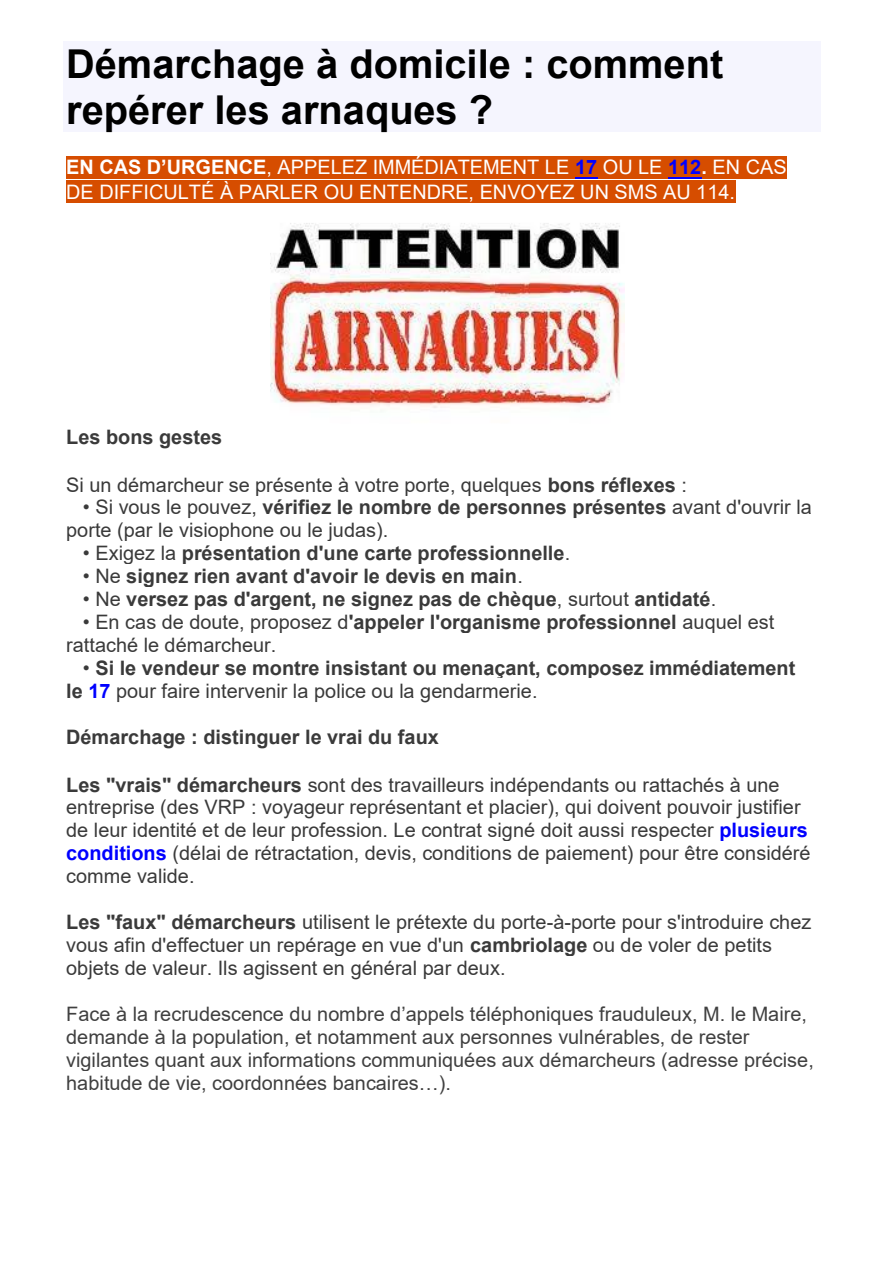
<style>
.page{position:relative;width:893px;height:1263px;background:#fff}
.page>*{position:absolute;margin:0;border:0;box-sizing:border-box;transform-origin:0 0}
.t1{font:700 39.75px/45.8px "Arial";color:#000}
.t2{font:19.95px/23px "Arial";color:#3a3a3a}
.t3{font:700 19.95px/23px "Arial";color:#3a3a3a}
.t4{font:19.95px/23px "Arial";color:#404040}
.t5{font:19.95px/24.8px "Arial";color:#fff}
.s1{font-weight:700}
.s2{font-weight:700;color:#00f}
.s3{font-weight:400}
.s4{color:#00f}
</style>
<div class="page">
<div style="left:64px;top:41px;width:757px;height:46px;background:#f5f5fe"></div>
<div style="left:64px;top:87px;width:757px;height:45px;background:#f5f5fe"></div>
<div style="left:66px;top:156px;width:721px;height:23px;background:#d64d00"></div>
<hr style="left:575px;top:177px;width:22px;height:2px;background:#00f">
<hr style="left:668px;top:177px;width:33px;height:2px;background:#00f">
<div style="left:66px;top:180px;width:669px;height:23px;background:#d64d00"></div>
<img style="left:271px;top:223px;width:353px;height:185px">
<h1 class="t1" style="left:66px;top:42px;width:659px">Démarchage à domicile : comment repérer les arnaques ?</h1>
<p class="t5" style="left:66px;top:155px;width:722px"><span class="s1">EN CAS D’URGENCE</span>, APPELEZ IMMÉDIATEMENT LE <span class="s2">17</span> OU LE <span class="s2">112</span><span class="s1">.</span> EN CAS<br>DE DIFFICULTÉ À PARLER OU ENTENDRE, ENVOYEZ UN SMS AU 114.</p>
<p class="t3" style="left:66px;top:425px;width:158px">Les bons gestes</p>
<p class="t2" style="left:66px;top:473px;width:622px">Si un démarcheur se présente à votre porte, quelques <span class="s1">bons réflexes</span> :</p>
<p class="t2" style="left:66px;top:496px;width:747px;text-indent:17px">• Si vous le pouvez, <span class="s1">vérifiez le nombre de personnes présentes</span> avant d'ouvrir la porte (par le visiophone ou le judas).</p>
<p class="t3" style="left:83px;top:542px;width:489px"><span class="s3">• Exigez la</span> présentation d'une carte professionnelle<span class="s3">.</span></p>
<p class="t3" style="left:83px;top:565px;width:441px"><span class="s3">• Ne</span> signez rien avant d'avoir le devis en main<span class="s3">.</span></p>
<p class="t3" style="left:83px;top:588px;width:635px"><span class="s3">• Ne</span> versez pas d'argent, ne signez pas de chèque<span class="s3">, surtout</span> antidaté<span class="s3">.</span></p>
<p class="t2" style="left:66px;top:610px;width:710px;text-indent:17px">• En cas de doute, proposez d<span class="s1">'appeler l'organisme professionnel</span> auquel est rattaché le démarcheur.</p>
<p class="t3" style="left:66px;top:656px;width:731px;text-indent:17px"><span class="s3">•</span> Si le vendeur se montre insistant ou menaçant, composez immédiatement le <span class="s4">17</span> <span class="s3">pour faire intervenir la police ou la gendarmerie.</span></p>
<p class="t3" style="left:66px;top:725px;width:374px">Démarchage : distinguer le vrai du faux</p>
<p class="t2" style="left:66px;top:773px;width:746px"><span class="s1">Les "vrais" démarcheurs</span> sont des travailleurs indépendants ou rattachés à une entreprise (des VRP : voyageur représentant et placier), qui doivent pouvoir justifier de leur identité et de leur profession. Le contrat signé doit aussi respecter <span class="s2">plusieurs conditions</span> (délai de rétractation, devis, conditions de paiement) pour être considéré comme valide.</p>
<p class="t2" style="left:66px;top:911px;width:747px"><span class="s1">Les "faux" démarcheurs</span> utilisent le prétexte du porte-à-porte pour s'introduire chez vous afin d'effectuer un repérage en vue d'un <span class="s1">cambriolage</span> ou de voler de petits objets de valeur. Ils agissent en général par deux.</p>
<p class="t4" style="left:66px;top:1002px;width:749px">Face à la recrudescence du nombre d’appels téléphoniques frauduleux, M. le Maire, demande à la population, et notamment aux personnes vulnérables, de rester vigilantes quant aux informations communiquées aux démarcheurs (adresse précise, habitude de vie, coordonnées bancaires…).</p>
</div>
